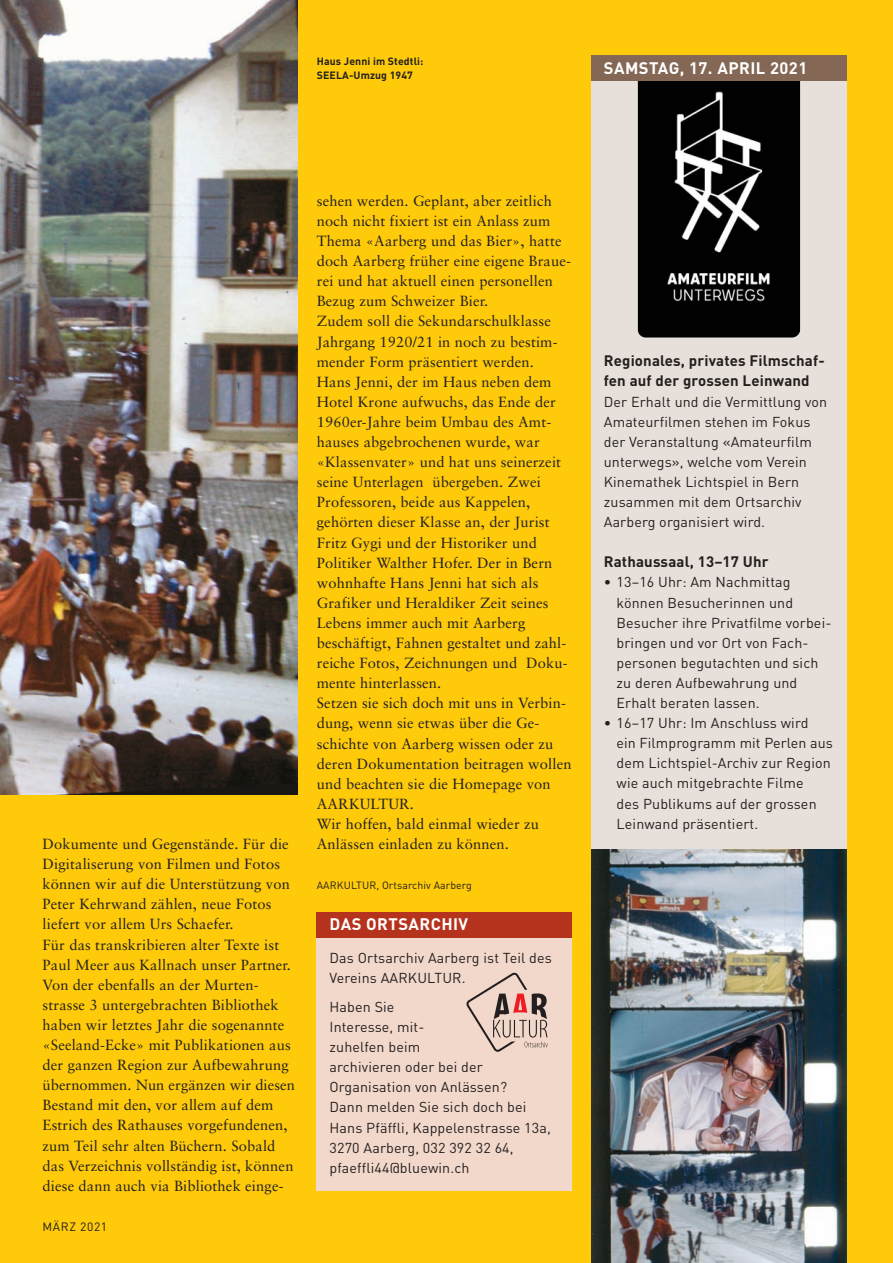
<style>
.page{position:relative;width:893px;height:1263px;background:#feca0a}
.page>*{position:absolute;margin:0;border:0;box-sizing:border-box;transform-origin:0 0}
.t1{font:700 16.5px "DIN";letter-spacing:.025em;color:#fff}
.t2{font:700 15px/20.1px "DIN";letter-spacing:.01em;color:#231f20}
.t3{font:14.7px/20.1px "Sabon";letter-spacing:.01em;color:#231f20}
.t4{font:14.25px/20.1px "DIN";letter-spacing:.01em;color:#231f20}
.t5{font:12px "DIN";letter-spacing:.05em;color:#231f20}
.t6{font:700 10.5px/14.2px "DIN";letter-spacing:.01em;color:#231f20}
.t7{font:10.5px "DIN";letter-spacing:.01em;color:#231f20}
</style>
<div class="page">
<div style="left:591px;top:62px;width:255px;height:1129px;background:#e7dfd9"></div>
<img style="left:591px;top:849px;width:255px;height:414px">
<img style="left:0;top:0;width:298px;height:794px">
<div style="left:317px;top:919px;width:255px;height:272px;background:#f2d8ca"></div>
<div style="left:317px;top:912px;width:255px;height:26px;background:#b5331d"></div>
<svg style="left:466px;top:972px;width:82px;height:80px"></svg>
<img style="left:638px;top:61px;width:162px;height:277px;border-radius:8px">
<div style="left:591px;top:55px;width:255px;height:26px;background:#846755"></div>
<p class="t6" style="left:317px;top:54px;width:108px">Haus Jenni im Stedtli:<br>SEELA-Umzug 1947</p>
<p class="t1" style="left:604px;top:58px;width:205px">SAMSTAG, 17. APRIL 2021</p>
<p class="t3" style="left:43px;top:835px;width:254px">Dokumente und Gegenstände. Für die Digitaliserung von Filmen und Fotos können wir auf die Unterstützung von Peter Kehrwand zählen, neue Fotos liefert vor allem Urs Schaefer.<br>Für das transkribieren alter Texte ist Paul Meer aus Kallnach unser Partner.<br>Von der ebenfalls an der Murten&shy;strasse 3 untergebrachten Bibliothek haben wir letztes Jahr die sogenannte «Seeland-Ecke» mit Publikationen aus der ganzen Region zur Aufbewahrung übernommen. Nun ergänzen wir diesen Bestand mit den, vor allem auf dem Estrich des Rathauses vorgefundenen, zum Teil sehr alten Büchern. Sobald das Verzeichnis vollständig ist, können diese dann auch via Bibliothek einge-</p>
<p class="t5" style="left:43px;top:1220px;width:66px">MÄRZ 2021</p>
<p class="t3" style="left:317px;top:192px;width:256px">sehen werden. Geplant, aber zeitlich noch nicht fixiert ist ein Anlass zum Thema «Aarberg und das Bier», hatte doch Aarberg früher eine eigene Braue&shy;rei und hat aktuell einen personellen Bezug zum Schweizer Bier.<br>Zudem soll die Sekundarschulklasse Jahrgang 1920/21 in noch zu bestim&shy;mender Form präsentiert werden.<br>Hans Jenni, der im Haus neben dem Hotel Krone aufwuchs, das Ende der 1960er-Jahre beim Umbau des Amt&shy;hauses abgebrochenen wurde, war «Klassenvater» und hat uns seinerzeit seine Unterlagen übergeben. Zwei Professoren, beide aus Kappelen, gehörten dieser Klasse an, der Jurist Fritz Gygi und der Historiker und Politiker Walther Hofer. Der in Bern wohnhafte Hans Jenni hat sich als Grafiker und Heraldiker Zeit seines Lebens immer auch mit Aarberg beschäftigt, Fahnen gestaltet und zahl&shy;reiche Fotos, Zeichnungen und Doku&shy;mente hinterlassen.<br>Setzen sie sich doch mit uns in Verbin&shy;dung, wenn sie etwas über die Ge&shy;schichte von Aarberg wissen oder zu deren Dokumentation beitragen wollen und beachten sie die Homepage von AARKULTUR.<br>Wir hoffen, bald einmal wieder zu Anlässen einladen zu können.</p>
<p class="t7" style="left:317px;top:879px;width:156px">AARKULTUR, Ortsarchiv Aarberg</p>
<p class="t1" style="left:330px;top:915px;width:140px">DAS ORTSARCHIV</p>
<p class="t4" style="left:330px;top:948px;width:224px">Das Ortsarchiv Aarberg ist Teil des<br>Vereins AARKULTUR.</p>
<p class="t4" style="left:330px;top:997px;width:223px">Haben Sie<br>Interesse, mit-<br>zuhelfen beim<br>archivieren oder bei der<br>Organisation von Anlässen?<br>Dann melden Sie sich doch bei<br>Hans Pfäffli, Kappelenstrasse 13a,<br>3270 Aarberg, 032 392 32 64, pfaeffli44@bluewin.ch</p>
<p class="t2" style="left:604px;top:351px;width:222px">Regionales, privates Filmschaf&shy;fen auf der grossen Leinwand</p>
<p class="t4" style="left:604px;top:392px;width:225px">Der Erhalt und die Vermittlung von<br>Amateurfilmen stehen im Fokus der Veranstaltung «Amateurfilm unterwegs», welche vom Verein<br>Kinemathek Lichtspiel in Bern zusammen mit dem Ortsarchiv<br>Aarberg organisiert wird.</p>
<p class="t2" style="left:604px;top:552px;width:166px">Rathaussaal, 13–17 Uhr</p>
<p class="t4" style="left:617px;top:572px;width:216px;text-indent:-13px">• 13–16 Uhr: Am Nachmittag können Besucherinnen und<br>Besucher ihre Privatfilme vorbei&shy;bringen und vor Ort von Fach&shy;personen begutachten und sich zu deren Aufbewahrung und<br>Erhalt beraten lassen.</p>
<p class="t4" style="left:617px;top:713px;width:218px;text-indent:-13px">• 16–17 Uhr: Im Anschluss wird<br>ein Filmprogramm mit Perlen aus dem Lichtspiel-Archiv zur Region wie auch mitgebrachte Filme<br>des Publikums auf der grossen<br>Leinwand präsentiert.</p>
</div>
